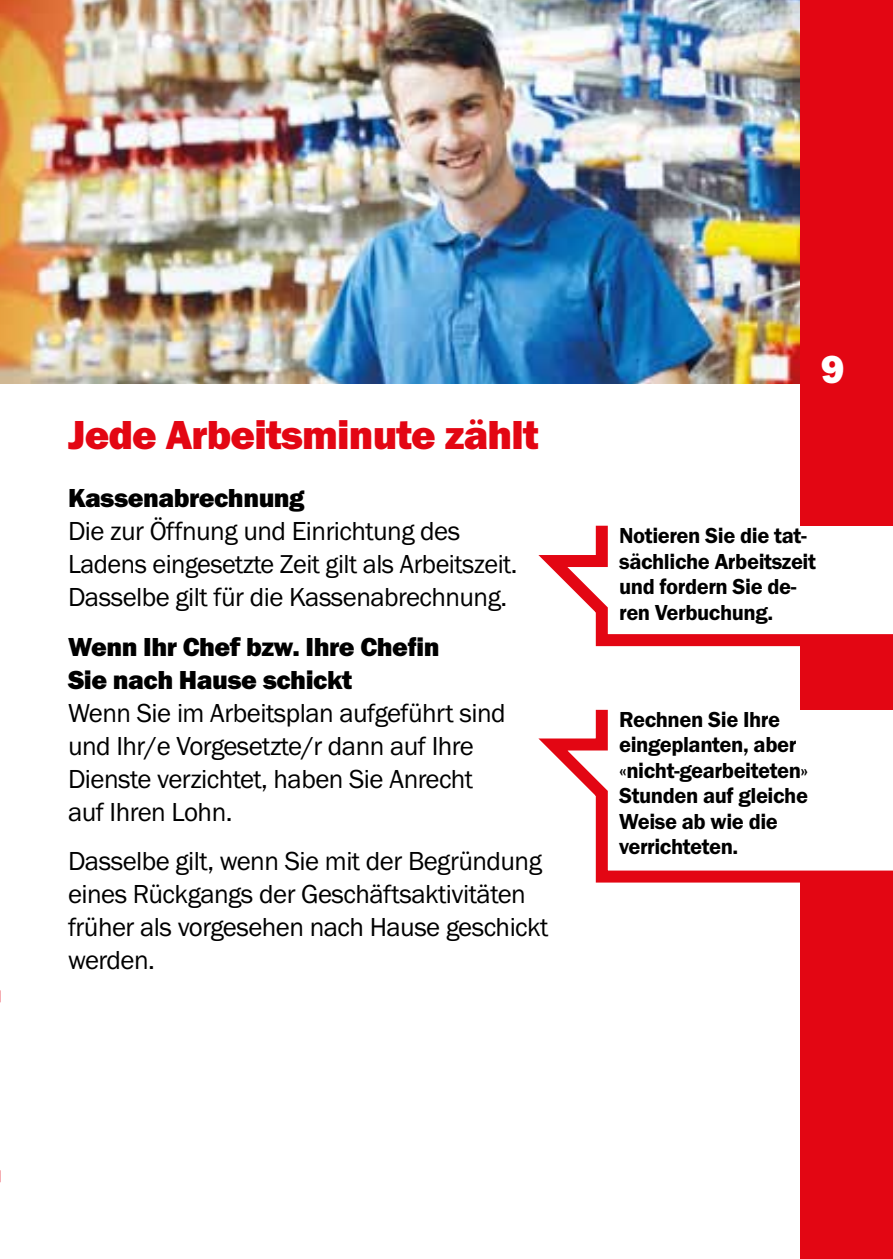
<style>
.page{position:relative;width:893px;height:1259px;background:#e30613}
.page>*{position:absolute;margin:0;border:0;box-sizing:border-box;transform-origin:0 0}
.t1{font:42px "Franklin Got URWT Hea";letter-spacing:-.02em;color:#e30613}
.t2{font:40.5px "Franklin Got URWT Hea";color:#fff}
.t3{font:27px/33px "Franklin Got URWT Boo";letter-spacing:-.02em;color:#000}
.t4{font:27px/33px "Franklin Got URWT Hea";letter-spacing:-.02em;color:#000}
.t5{font:22.5px/25.5px "Franklin Got URWT Dem";letter-spacing:-.02em;color:#000}
</style>
<div class="page">
<div style="left:0;top:383px;width:799px;height:876px;background:#fff"></div>
<svg style="left:0;top:990px;width:1px;height:13px"></svg>
<svg style="left:0;top:1170px;width:1px;height:13px"></svg>
<svg style="left:538px;top:514px;width:355px;height:138px"></svg>
<svg style="left:538px;top:698px;width:355px;height:190px"></svg>
<img style="left:0;top:0;width:799px;height:383px">
<h1 class="t1" style="left:68px;top:410px;width:472px">Jede Arbeitsminute zählt</h1>
<p class="t4" style="left:68px;top:482px;width:238px">Kassenabrechnung</p>
<p class="t3" style="left:68px;top:515px;width:451px">Die zur Öffnung und Einrichtung des<br>Ladens eingesetzte Zeit gilt als Arbeitszeit.<br>Dasselbe gilt für die Kassenabrechnung.</p>
<p class="t4" style="left:68px;top:630px;width:373px">Wenn Ihr Chef bzw. Ihre Chefin<br>Sie nach Hause schickt</p>
<p class="t3" style="left:68px;top:697px;width:439px">Wenn Sie im Arbeitsplan aufgeführt sind und Ihr/e Vorgesetzte/r dann auf Ihre Dienste verzichtet, haben Sie Anrecht auf Ihren Lohn.</p>
<p class="t3" style="left:68px;top:845px;width:482px">Dasselbe gilt, wenn Sie mit der Begründung eines Rückgangs der Geschäftsaktivitäten früher als vorgesehen nach Hause geschickt werden.</p>
<h2 class="t2" style="left:821px;top:346px;width:25px">9</h2>
<p class="t5" style="left:619px;top:523px;width:198px">Notieren Sie die tat&shy;sächliche Arbeitszeit und fordern Sie de&shy;ren Verbuchung.</p>
<p class="t5" style="left:619px;top:707px;width:191px">Rechnen Sie Ihre eingeplanten, aber «nicht-gearbeiteten»<br>Stunden auf gleiche<br>Weise ab wie die verrichteten.</p>
</div>
